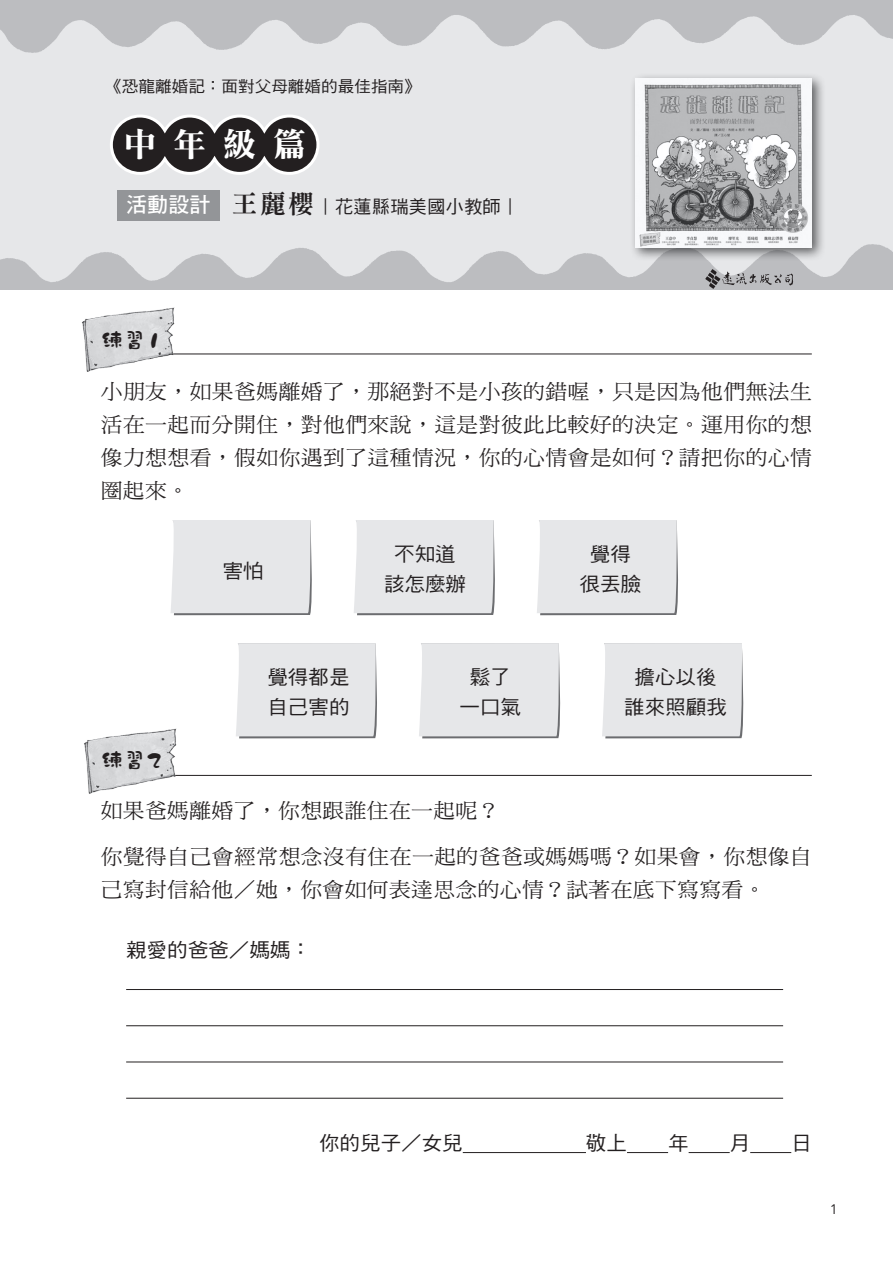
<style>
.page{position:relative;width:893px;height:1263px;background:#fff}
.page>*{position:absolute;margin:0;border:0;box-sizing:border-box;transform-origin:0 0}
.t1{font:33.15px "DF Li Song Std W7";color:#fff}
.t2{font:22.65px "DF Mo Std W9";color:#231f20}
.t3{font:20.85px/33.2px "DF Ming Std W5";letter-spacing:.025em;color:#231f20;text-align:justify;scale:1.04 1}
.t4{font:19.65px/30.2px "DF Hei Std W5";color:#231f20;text-align:center;scale:1.04 1}
.t5{font:18.15px "DF Hei Std W5";letter-spacing:.02em;color:#231f20}
.t6{font:15.9px "DF Hei Std W5";color:#231f20;scale:1.04 1}
.t7{font:13.8px "Avenir Next";color:#231f20}
.s1{font-family:"DF Hei Std W7";font-size:21.15px;color:#fff}
.s2{font-family:"DF Ming Std W9";font-size:25.65px}
</style>
<div class="page">
<div style="left:0;top:0;width:893px;height:290px;background:#e6e7e9"></div>
<img style="left:0;top:0;width:893px;height:53px">
<img style="left:0;top:244px;width:893px;height:46px">
<hr style="left:99px;top:354px;width:713px;height:1px;background:#231f20">
<img style="left:82px;top:307px;width:95px;height:65px">
<hr style="left:99px;top:775px;width:713px;height:1px;background:#231f20">
<img style="left:84px;top:728px;width:94px;height:66px">
<div style="left:117px;top:190px;width:103px;height:30px;background:#939598"></div>
<svg style="left:110px;top:114px;width:210px;height:61px"></svg>
<hr style="left:126px;top:989px;width:657px;height:1px;background:#231f20">
<hr style="left:126px;top:1025px;width:657px;height:1px;background:#231f20">
<hr style="left:126px;top:1062px;width:657px;height:1px;background:#231f20">
<hr style="left:126px;top:1098px;width:657px;height:1px;background:#231f20">
<hr style="left:463px;top:1152px;width:123px;height:1px;background:#231f20">
<hr style="left:627px;top:1152px;width:41px;height:1px;background:#231f20">
<hr style="left:689px;top:1152px;width:41px;height:1px;background:#231f20">
<hr style="left:750px;top:1152px;width:41px;height:1px;background:#231f20">
<div style="left:629px;top:72px;width:197px;height:189px;background:#231f20;opacity:.7"></div>
<img style="left:635px;top:78px;width:177px;height:169px">
<div style="left:171px;top:520px;width:141px;height:95px;background:#e6e7e9"></div>
<div style="left:354px;top:520px;width:141px;height:95px;background:#e6e7e9"></div>
<div style="left:537px;top:520px;width:141px;height:95px;background:#e6e7e9"></div>
<div style="left:236px;top:643px;width:141px;height:95px;background:#e6e7e9"></div>
<div style="left:419px;top:643px;width:142px;height:95px;background:#e6e7e9"></div>
<div style="left:602px;top:643px;width:142px;height:95px;background:#e6e7e9"></div>
<img style="left:703px;top:266px;width:92px;height:24px">
<p class="t6" style="left:105px;top:78px;width:305px">《恐龍離婚記：面對父母離婚的最佳指南》</p>
<h1 class="t1" style="left:123px;top:126px;width:184px">中年級篇</h1>
<p class="t5" style="left:126px;top:197px;width:395px"><span class="s1">活動設計</span> <span class="s2">王麗櫻</span>︱花蓮縣瑞美國小教師︱</p>
<p class="t2" style="left:101px;top:328px;width:63px">練習1</p>
<p class="t3" style="left:101px;top:374px;width:685px">小朋友，如果爸媽離婚了，那絕對不是小孩的錯喔，只是因為他們無法生活在一起而分開住，對他們來說，這是對彼此比較好的決定。運用你的想像力想想看，假如你遇到了這種情況，你的心情會是如何？請把你的心情圈起來。</p>
<p class="t4" style="left:223px;top:555px;width:41px">害怕</p>
<p class="t4" style="left:384px;top:538px;width:80px">不知道該怎麼辦</p>
<p class="t4" style="left:580px;top:538px;width:61px">覺得很丟臉</p>
<p class="t4" style="left:267px;top:662px;width:80px;text-align:left">覺得都是自己害的</p>
<p class="t4" style="left:459px;top:662px;width:61px">鬆了一口氣</p>
<p class="t4" style="left:624px;top:662px;width:100px">擔心以後誰來照顧我</p>
<p class="t2" style="left:101px;top:747px;width:63px">練習2</p>
<p class="t3" style="left:101px;top:788px;width:685px;line-height:45.3px">如果爸媽離婚了，你想跟誰住在一起呢？<br>你覺得自己會經常想念沒有住在一起的爸爸或媽媽嗎？如果會，你想像自</p>
<p class="t3" style="left:101px;top:872px;width:641px">己寫封信給他／她，你會如何表達思念的心情？試著在底下寫寫看。</p>
<p class="t4" style="left:126px;top:934px;width:179px">親愛的爸爸／媽媽：</p>
<p class="t4" style="left:319px;top:1128px;width:140px">你的兒子／女兒</p>
<p class="t4" style="left:586px;top:1128px;width:41px">敬上</p>
<p class="t4" style="left:668px;top:1128px;width:21px">年</p>
<p class="t4" style="left:730px;top:1128px;width:21px">月</p>
<p class="t4" style="left:791px;top:1128px;width:21px">日</p>
<p class="t7" style="left:830px;top:1201px;width:10px">1</p>
</div>
